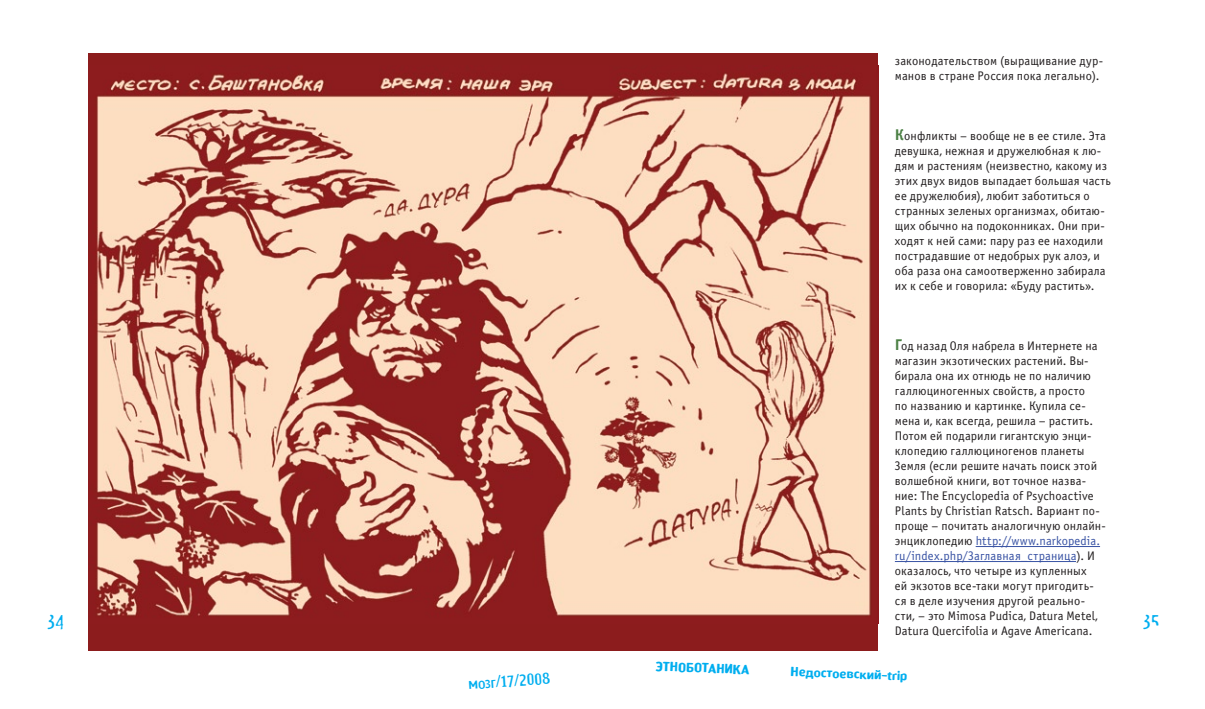
<style>
.page{position:relative;width:1205px;height:709px;background:#fff}
.page>*{position:absolute;margin:0;border:0;box-sizing:border-box;transform-origin:0 0}
.t1{font:18.75px "SC Amofobia Rain C";color:#00aeef}
.t2{font:15px "SC Amofobia C";color:#00aeef}
.t3{font:12.5px/15px "Officina Sans C";letter-spacing:.01em;color:#231f20}
.t4{font:700 12.5px "SC Amofobia C";color:#00aeef}
.s1{font-weight:700;font-size:15.62px;color:#4b8044}
.s2{color:#3953a4}
</style>
<div class="page">
<hr style="left:975px;top:546px;width:125px;height:1px;background:#3953a4">
<hr style="left:895px;top:561px;width:181px;height:1px;background:#3953a4">
<div style="left:89px;top:53px;width:789px;height:597px;background:#8c1c1d"></div>
<img style="left:96px;top:73px;width:775px;height:543px">
<h1 class="t1" style="left:47px;top:611px;width:20px">34</h1>
<p class="t2" style="left:468px;top:675px;width:83px;rotate:-4deg">мозг/17/2008</p>
<p class="t3" style="left:895px;top:54px;width:210px">законодательством (выращивание дур&shy;манов в стране Россия пока легально).</p>
<p class="t3" style="left:895px;top:129px;width:218px"><span class="s1">К</span>онфликты – вообще не в ее стиле. Эта девушка, нежная и дружелюбная к лю&shy;дям и растениям (неизвестно, какому из этих двух видов выпадает большая часть ее дружелюбия), любит заботиться о странных зеленых организмах, обитаю&shy;щих обычно на подоконниках. Они при&shy;ходят к ней сами: пару раз ее находили пострадавшие от недобрых рук алоэ, и оба раза она самоотверженно забирала их к себе и говорила: «Буду растить».</p>
<p class="t3" style="left:895px;top:339px;width:212px"><span class="s1">Г</span>од назад Оля набрела в Интернете на магазин экзотических растений. Вы&shy;бирала она их отнюдь не по наличию галлюциногенных свойств, а просто<br>по названию и картинке. Купила се&shy;мена и, как всегда, решила – растить.<br>Потом ей подарили гигантскую энци&shy;клопедию галлюциногенов планеты Земля (если решите начать поиск этой волшебной книги, вот точное назва&shy;ние: The Encyclopedia of Psychoactive Plants by Christian Ratsch. Вариант по&shy;проще – почитать аналогичную онлайн&shy;энциклопедию <span class="s2">http://www.narkopedia. ru/index.php/Заглавная_страница</span>). И оказалось, что четыре из купленных<br>ей экзотов все-таки могут пригодить&shy;ся в деле изучения другой реально&shy;сти, – это Mimosa Pudica, Datura Metel, Datura Quercifolia и Agave Americana.</p>
<p class="t4" style="left:656px;top:659px;width:95px;rotate:2deg">ЭТНОБОТАНИКА</p>
<p class="t4" style="left:791px;top:664px;width:118px;rotate:2deg">Недостоевский-trip</p>
<h1 class="t1" style="left:1142px;top:612px;width:18px">35</h1>
</div>
